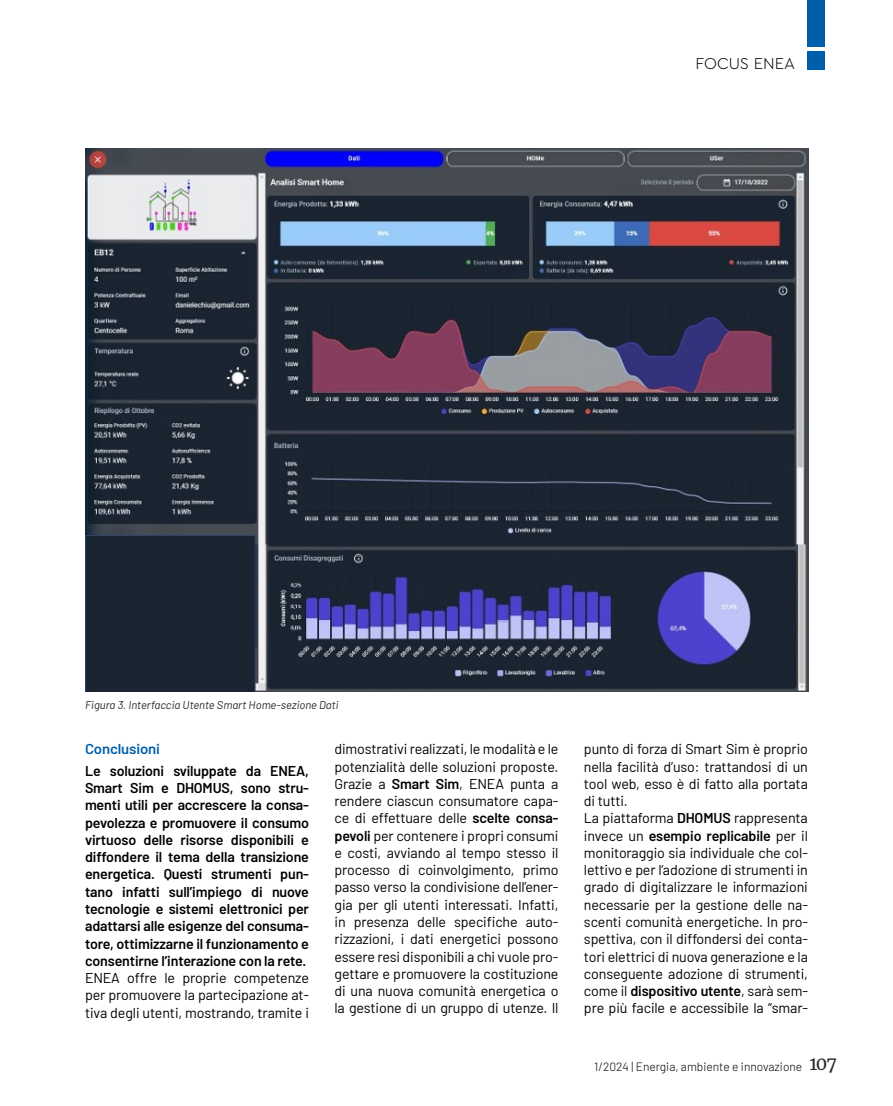
<style>
.page{position:relative;width:893px;height:1106px;background:#fff}
.page>*{position:absolute;margin:0;border:0;box-sizing:border-box;transform-origin:0 0}
.t1{font:300 16.5px "Cera Pro";color:#000}
.par_3c_normale{font:14.25px/17.2px "Barlow";letter-spacing:-.01em;color:#000;text-align:justify}
.par_3c_normale_semibold{font:600 14.25px/17.2px "Barlow";letter-spacing:-.01em;color:#000;text-align:justify}
.focus_titoletto{font:600 14.25px "Barlow";letter-spacing:-.01em;color:#005faa;scale:1.05 1}
.t2{font:300 12px "Barlow";color:#000}
.figure_caption{font:italic 11.25px "Barlow";color:#282827}
.s1{font-weight:600}
.s2{font-family:"Merriweather";font-weight:400;font-size:18px;color:#282827}
</style>
<div class="page">
<div style="left:808px;top:0;width:17px;height:47px;background:#005faa"></div>
<div style="left:808px;top:51px;width:17px;height:19px;background:#005faa"></div>
<img style="left:85px;top:149px;width:723px;height:542px">
<h3 class="figure_caption" style="left:85px;top:696px;width:255px">Figura 3. Interfaccia Utente Smart Home-sezione Dati</h3>
<p class="t1" style="left:696px;top:53px;width:101px">FOCUS ENEA</p>
<h2 class="focus_titoletto" style="left:85px;top:739px;width:73px">Conclusioni</h2>
<p class="par_3c_normale_semibold" style="left:85px;top:761px;width:225px">Le soluzioni sviluppate da ENEA, Smart Sim e DHOMUS, sono stru&shy;menti utili per accrescere la consa&shy;pevolezza e promuovere il consumo virtuoso delle risorse disponibili e diffondere il tema della transizione energetica. Questi strumenti pun&shy;tano infatti sull’impiego di nuove tecnologie e sistemi elettronici per adattarsi alle esigenze del consuma&shy;tore, ottimizzarne il funzionamento e consentirne l’interazione con la rete.</p>
<p class="par_3c_normale" style="left:85px;top:968px;width:225px">ENEA offre le proprie competenze per promuovere la partecipazione at&shy;tiva degli utenti, mostrando, tramite i</p>
<p class="par_3c_normale" style="left:334px;top:739px;width:225px">dimostrativi realizzati, le modalità e le potenzialità delle soluzioni proposte.<br>Grazie a <span class="s1">Smart Sim</span>, ENEA punta a rendere ciascun consumatore capa&shy;ce di effettuare delle <span class="s1">scelte consa&shy;pevoli</span> per contenere i propri consumi e costi, avviando al tempo stesso il processo di coinvolgimento, primo passo verso la condivisione dell’ener&shy;gia per gli utenti interessati. Infatti, in presenza delle specifiche auto&shy;rizzazioni, i dati energetici possono essere resi disponibili a chi vuole pro&shy;gettare e promuovere la costituzione di una nuova comunità energetica o la gestione di un gruppo di utenze. Il</p>
<p class="par_3c_normale" style="left:584px;top:739px;width:225px">punto di forza di Smart Sim è proprio nella facilità d’uso: trattandosi di un tool web, esso è di fatto alla portata di tutti.</p>
<p class="par_3c_normale" style="left:584px;top:808px;width:225px">La piattaforma <span class="s1">DHOMUS</span> rappresenta invece un <span class="s1">esempio replicabile</span> per il monitoraggio sia individuale che col&shy;lettivo e per l’adozione di strumenti in grado di digitalizzare le informazioni necessarie per la gestione delle na&shy;scenti comunità energetiche. In pro&shy;spettiva, con il diffondersi dei conta&shy;tori elettrici di nuova generazione e la conseguente adozione di strumenti, come il <span class="s1">dispositivo utente</span>, sarà sem&shy;pre più facile e accessibile la “smar-</p>
<p class="t2" style="left:594px;top:1058px;width:244px">1/2024 | Energia, ambiente e innovazione <span class="s2">107</span></p>
</div>
